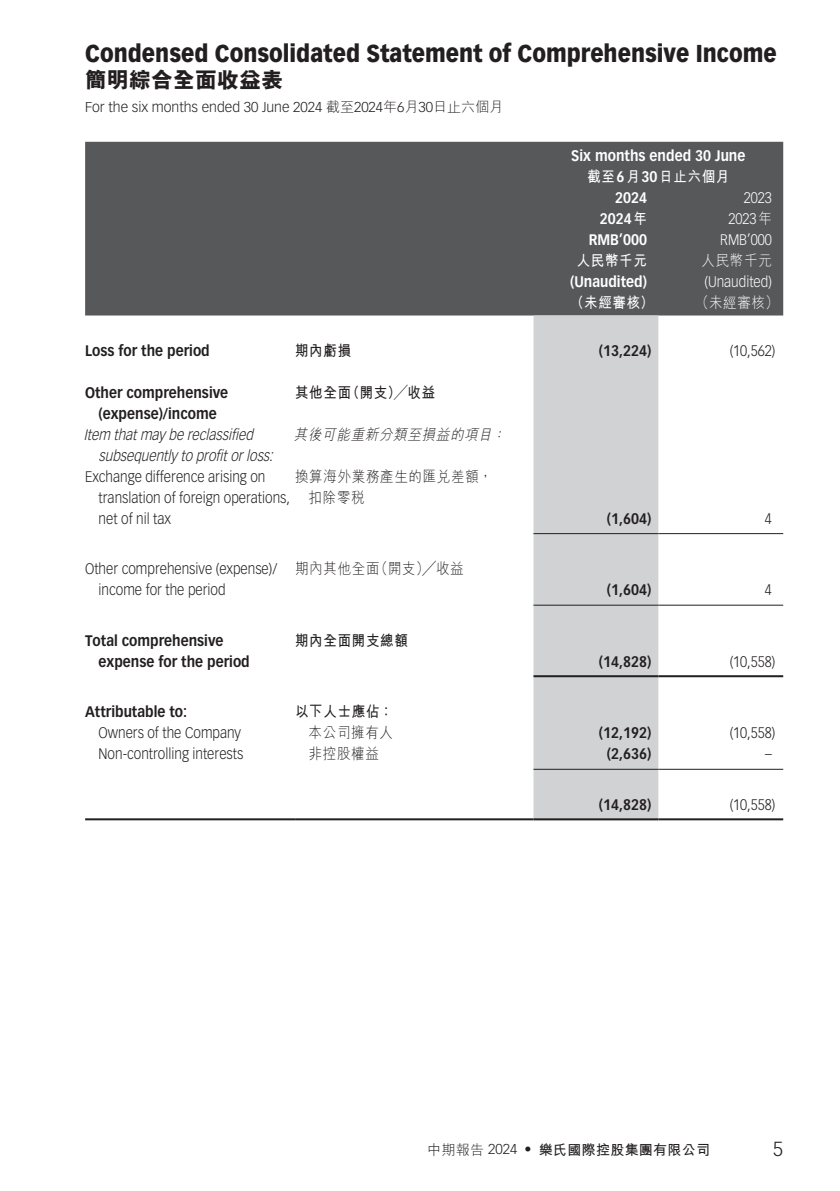
<style>
.page{position:relative;width:840px;height:1191px;background:#fff}
.page>*{position:absolute;margin:0;border:0;box-sizing:border-box;transform-origin:0 0}
.t1{font:900 24px "Vectora LT Std";color:#231f20;scale:.88 1}
.t2{font:800 22px "M Hei HK";color:#231f20}
.t3{font:300 20px "Vectora LT Std";color:#231f20}
._50_Table_txt{font:300 15px "Vectora LT Std";color:#231f20;scale:.9 1}
._50_Table_txt-2{font:700 15px "Vectora LT Std";color:#231f20;scale:.9 1}
._50_Table_txt-3{font:italic 300 15px "Vectora LT Std";color:#231f20;scale:.9 1}
._50_Table_txt-4{font:700 15px "Vectora LT Std";color:#fff;scale:.9 1}
._50_Table_txt-5{font:300 15px "M Hei HK";letter-spacing:.05em;color:#231f20;scale:.9 1}
._50_Table_txt-6{font:300 15px "Vectora LT Std";color:#fff;scale:.9 1}
._50_Table_txt-7{font:700 15px "M Hei HK";letter-spacing:.05em;color:#fff;scale:.9 1}
._50_Table_txt-8{font:700 15px "M Hei HK";letter-spacing:.05em;color:#231f20;scale:.9 1}
._50_Table_txt-9{font:italic 300 15px "M Hei HK";color:#231f20;scale:.9 1}
._00_txt{font:700 15px "M Hei HK";letter-spacing:.05em;color:#231f20;scale:.9 1}
._50_Table_txt-10{font:300 15px "M Hei HK";letter-spacing:.05em;color:#fff;scale:.9 1}
._00_txt-2{font:300 15px "M Hei HK";letter-spacing:.05em;color:#231f20;scale:.9 1}
.t4{font:300 14px "Vectora LT Std";color:#231f20}
.t5{font:700 14px "M Hei HK";letter-spacing:.02em;color:#231f20}
.s1{font-family:"M Hei HK"}
.s2{font-family:"Vectora LT Std"}
.s3{font-weight:300}
.s4{font-family:"Vectora LT Std";font-weight:300}
</style>
<div class="page">
<div style="left:85px;top:142px;width:697px;height:173px;background:#57585a"></div>
<div style="left:533px;top:315px;width:125px;height:503px;background:#d1d2d4"></div>
<hr style="left:533px;top:533px;width:125px;height:1px;background:#231f20">
<hr style="left:658px;top:533px;width:124px;height:1px;background:#231f20">
<hr style="left:533px;top:604px;width:125px;height:1px;background:#231f20">
<hr style="left:658px;top:604px;width:124px;height:1px;background:#231f20">
<hr style="left:533px;top:675px;width:125px;height:2px;background:#231f20">
<hr style="left:658px;top:675px;width:124px;height:2px;background:#231f20">
<hr style="left:533px;top:769px;width:125px;height:1px;background:#231f20">
<hr style="left:658px;top:769px;width:124px;height:1px;background:#231f20">
<hr style="left:85px;top:818px;width:210px;height:2px;background:#231f20">
<hr style="left:295px;top:818px;width:238px;height:2px;background:#231f20">
<hr style="left:533px;top:818px;width:125px;height:2px;background:#231f20">
<hr style="left:658px;top:818px;width:124px;height:2px;background:#231f20">
<p class="t1" style="left:85px;top:39px;width:787px">Condensed Consolidated Statement of Comprehensive Income</p>
<p class="t2" style="left:85px;top:69px;width:199px">簡明綜合全面收益表</p>
<p class="t4" style="left:85px;top:98px;width:419px">For the six months ended 30 June 2024 <span class="s1">截至</span>2024<span class="s1">年</span>6<span class="s1">月</span>30<span class="s1">日止六個月</span></p>
<p class="_50_Table_txt-4" style="left:571px;top:146px;width:195px">Six months ended 30 June</p>
<p class="_50_Table_txt-7" style="left:587px;top:165px;width:159px">截至<span class="s2">6</span>月<span class="s2">30</span>日止六個月</p>
<p class="_50_Table_txt-4" style="left:614px;top:188px;width:37px">2024</p>
<p class="_50_Table_txt-6" style="left:743px;top:189px;width:33px">2023</p>
<p class="_50_Table_txt-4" style="left:599px;top:209px;width:54px">2024<span class="s1">年</span></p>
<p class="_50_Table_txt-6" style="left:728px;top:210px;width:50px">2023<span class="s1">年</span></p>
<p class="_50_Table_txt-4" style="left:588px;top:230px;width:66px">RMB’000</p>
<p class="_50_Table_txt-6" style="left:719px;top:231px;width:59px">RMB’000</p>
<p class="_50_Table_txt-7" style="left:576px;top:249px;width:80px">人民幣千元</p>
<p class="_50_Table_txt-10" style="left:701px;top:253px;width:80px">人民幣千元</p>
<p class="_50_Table_txt-4" style="left:570px;top:272px;width:87px">(Unaudited)</p>
<p class="_50_Table_txt-6" style="left:704px;top:273px;width:76px">(Unaudited)</p>
<p class="_50_Table_txt-7" style="left:570px;top:291px;width:94px">（未經審核）</p>
<p class="_50_Table_txt-10" style="left:695px;top:295px;width:94px">（未經審核）</p>
<p class="_50_Table_txt-2" style="left:85px;top:341px;width:140px">Loss for the period</p>
<p class="_50_Table_txt-8" style="left:295px;top:339px;width:64px">期內虧損</p>
<p class="_50_Table_txt-2" style="left:598px;top:341px;width:60px">(13,224)</p>
<p class="_50_Table_txt" style="left:729px;top:342px;width:52px">(10,562)</p>
<p class="_50_Table_txt-2" style="left:85px;top:383px;width:160px">Other comprehensive</p>
<p class="_50_Table_txt-2" style="left:99px;top:404px;width:133px">(expense)/income</p>
<p class="_50_Table_txt-8" style="left:295px;top:381px;width:157px">其他全面（開支）╱收益</p>
<p class="_50_Table_txt-3" style="left:84px;top:426px;width:193px">Item that may be reclassified</p>
<p class="_50_Table_txt-3" style="left:99px;top:447px;width:199px">subsequently to profit or loss:</p>
<p class="_50_Table_txt-9" style="left:294px;top:426px;width:240px">其後可能重新分類至損益的項目：</p>
<p class="_50_Table_txt-5" style="left:295px;top:468px;width:221px">換算海外業務產生的匯兌差額，</p>
<p class="_50_Table_txt-5" style="left:308px;top:489px;width:64px">扣除零稅</p>
<p class="_50_Table_txt" style="left:85px;top:468px;width:202px">Exchange difference arising on</p>
<p class="_50_Table_txt" style="left:99px;top:489px;width:214px">translation of foreign operations,</p>
<p class="_50_Table_txt" style="left:99px;top:510px;width:82px">net of nil tax</p>
<p class="_50_Table_txt" style="left:85px;top:560px;width:215px">Other comprehensive (expense)/</p>
<p class="_50_Table_txt" style="left:99px;top:581px;width:142px">income for the period</p>
<p class="_50_Table_txt-2" style="left:85px;top:631px;width:155px">Total comprehensive</p>
<p class="_50_Table_txt-2" style="left:99px;top:652px;width:169px">expense for the period</p>
<p class="_50_Table_txt-5" style="left:295px;top:561px;width:189px">期內其他全面（開支）╱收益</p>
<p class="_00_txt" style="left:295px;top:629px;width:127px">期內全面開支總額</p>
<p class="_50_Table_txt-2" style="left:606px;top:509px;width:51px">(1,604)</p>
<p class="_50_Table_txt" style="left:764px;top:510px;width:9px">4</p>
<p class="_50_Table_txt-2" style="left:606px;top:581px;width:51px">(1,604)</p>
<p class="_50_Table_txt" style="left:764px;top:581px;width:9px">4</p>
<p class="_50_Table_txt-2" style="left:598px;top:652px;width:60px">(14,828)</p>
<p class="_50_Table_txt" style="left:729px;top:653px;width:52px">(10,558)</p>
<p class="_50_Table_txt-2" style="left:85px;top:703px;width:115px">Attributable to:</p>
<p class="_00_txt" style="left:295px;top:701px;width:110px">以下人士應佔：</p>
<p class="_50_Table_txt" style="left:99px;top:724px;width:160px">Owners of the Company</p>
<p class="_00_txt-2" style="left:308px;top:725px;width:95px">本公司擁有人</p>
<p class="_50_Table_txt-2" style="left:598px;top:724px;width:60px">(12,192)</p>
<p class="_50_Table_txt" style="left:729px;top:724px;width:52px">(10,558)</p>
<p class="_50_Table_txt" style="left:99px;top:745px;width:162px">Non-controlling interests</p>
<p class="_00_txt-2" style="left:308px;top:746px;width:79px">非控股權益</p>
<p class="_50_Table_txt-2" style="left:606px;top:745px;width:51px">(2,636)</p>
<p class="_50_Table_txt" style="left:764px;top:745px;width:9px">–</p>
<p class="_50_Table_txt-2" style="left:598px;top:795px;width:60px">(14,828)</p>
<p class="_50_Table_txt" style="left:729px;top:796px;width:52px">(10,558)</p>
<p class="t5" style="left:427px;top:1139px;width:284px"><span class="s3">中期報告</span> <span class="s4">2024 •</span> 樂氏國際控股集團有限公司</p>
<p class="t3" style="left:772px;top:1137px;width:12px">5</p>
</div>
